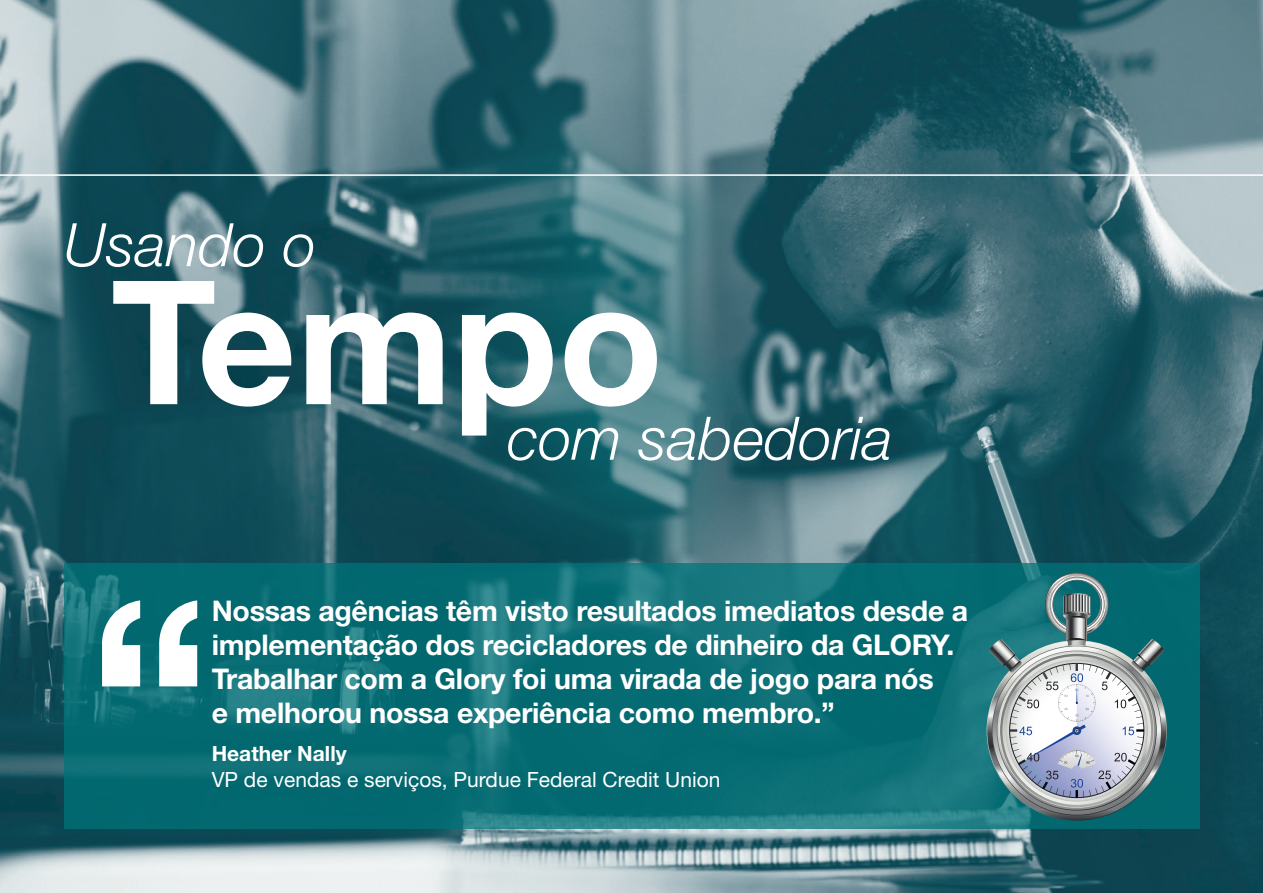
<style>
.page{position:relative;width:1263px;height:893px;background:#fff}
.page>*{position:absolute;margin:0;border:0;box-sizing:border-box;transform-origin:0 0}
.t1{font:700 268.05px "Helvetica Neue LT Std";color:#fff}
.t2{font:700 172.5px "Helvetica Neue LT Std";color:#fff}
.t3{font:italic 300 60px "Helvetica Neue LT Std";color:#fff}
.t4{font:700 28.5px/34.2px "Helvetica Neue LT Std";letter-spacing:-.01em;color:#fff}
.t5{font:21px "Helvetica Neue LT Std";color:#fff}
.t6{font:700 21px "Helvetica Neue LT Std";color:#fff}
</style>
<div class="page">
<img style="left:0;top:0;width:1263px;height:893px">
<svg style="left:64px;top:563px;width:1135px;height:266px;background:#0b6e76"></svg>
<svg style="left:987px;top:641px;width:179px;height:179px;background:#848686"></svg>
<svg style="left:989px;top:572px;width:175px;height:226px"></svg>
<hr style="left:0;top:174px;width:1263px;height:2px;background:#fff">
<h3 class="t3" style="left:64px;top:209px;width:254px">Usando o</h3>
<h2 class="t2" style="left:111px;top:236px;width:554px">Tempo</h2>
<h3 class="t3" style="left:507px;top:403px;width:387px">com sabedoria</h3>
<h1 class="t1" style="left:88px;top:530px;width:126px">“</h1>
<p class="t4" style="left:212px;top:593px;width:758px">Nossas agências têm visto resultados imediatos desde a implementação dos recicladores de dinheiro da GLORY.<br>Trabalhar com a Glory foi uma virada de jogo para nós<br>e melhorou nossa experiência como membro.”</p>
<p class="t6" style="left:212px;top:741px;width:136px">Heather Nally</p>
<p class="t5" style="left:212px;top:766px;width:510px">VP de vendas e serviços, Purdue Federal Credit Union</p>
</div>
